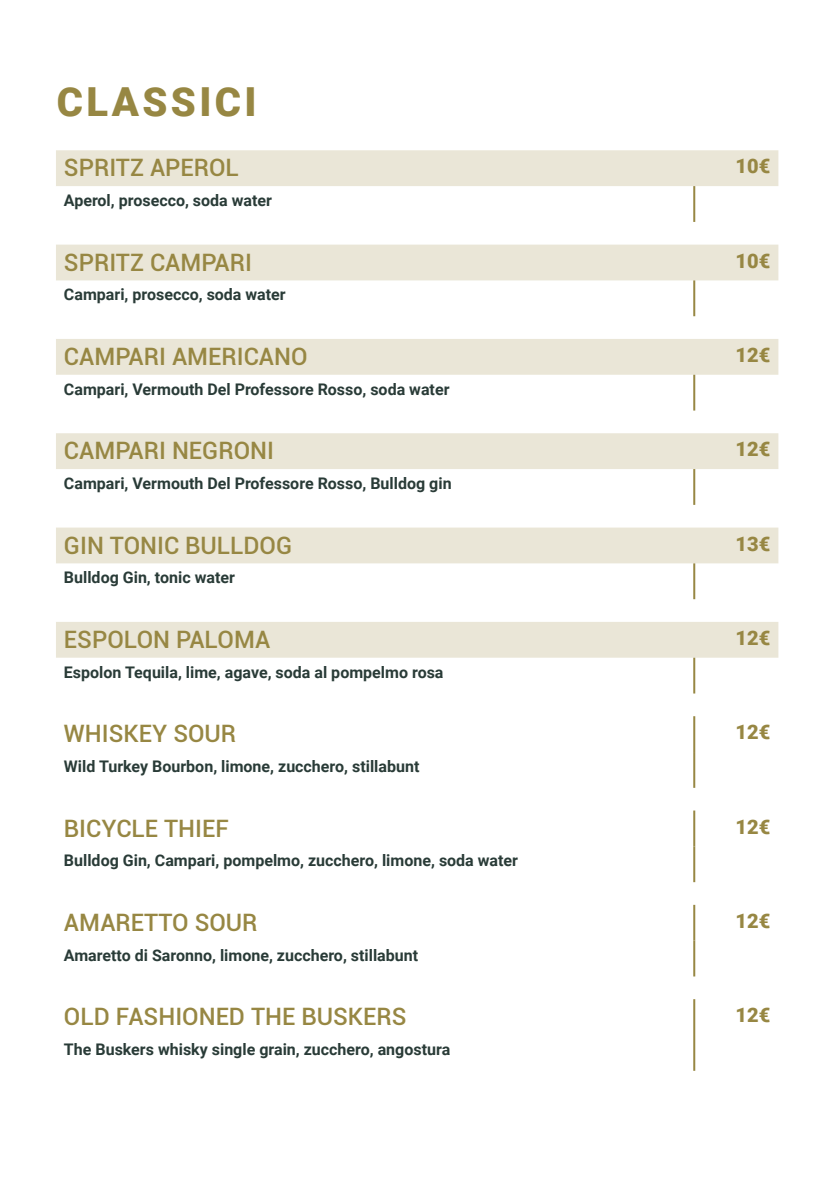
<style>
.page{position:relative;width:840px;height:1191px;background:#fff}
.page>*{position:absolute;margin:0;border:0;box-sizing:border-box;transform-origin:0 0}
.t1{font:900 40px "Roboto";letter-spacing:.085em;color:#978743}
.t2{font:500 24px "Roboto";color:#978743}
.t3{font:900 20px "Roboto";color:#978743}
.t4{font:700 16px "Roboto";color:#293b37}
</style>
<div class="page">
<svg style="left:56px;top:150px;width:722px;height:507px"></svg>
<hr style="left:692px;top:186px;width:2px;height:36px;background:#978743">
<hr style="left:692px;top:280px;width:2px;height:36px;background:#978743">
<hr style="left:692px;top:375px;width:2px;height:35px;background:#978743">
<hr style="left:692px;top:469px;width:2px;height:36px;background:#978743">
<hr style="left:692px;top:563px;width:2px;height:36px;background:#978743">
<hr style="left:692px;top:657px;width:2px;height:36px;background:#978743">
<hr style="left:692px;top:716px;width:2px;height:36px;background:#978743">
<hr style="left:692px;top:752px;width:2px;height:36px;background:#978743">
<hr style="left:692px;top:810px;width:2px;height:36px;background:#978743">
<hr style="left:692px;top:846px;width:2px;height:36px;background:#978743">
<hr style="left:692px;top:905px;width:2px;height:35px;background:#978743">
<hr style="left:692px;top:940px;width:2px;height:36px;background:#978743">
<hr style="left:692px;top:999px;width:2px;height:36px;background:#978743">
<hr style="left:692px;top:1035px;width:2px;height:35px;background:#978743">
<p class="t1" style="left:57px;top:73px;width:201px">CLASSICI</p>
<p class="t2" style="left:64px;top:151px;width:176px">SPRITZ APEROL</p>
<p class="t3" style="left:735px;top:152px;width:36px">10€</p>
<p class="t4" style="left:64px;top:189px;width:209px">Aperol, prosecco, soda water</p>
<p class="t2" style="left:64px;top:245px;width:189px">SPRITZ CAMPARI</p>
<p class="t3" style="left:735px;top:246px;width:36px">10€</p>
<p class="t4" style="left:64px;top:283px;width:223px">Campari, prosecco, soda water</p>
<p class="t2" style="left:64px;top:339px;width:245px">CAMPARI AMERICANO</p>
<p class="t3" style="left:735px;top:341px;width:36px">12€</p>
<p class="t4" style="left:64px;top:378px;width:387px">Campari, Vermouth Del Professore Rosso, soda water</p>
<p class="t2" style="left:64px;top:434px;width:211px">CAMPARI NEGRONI</p>
<p class="t3" style="left:735px;top:435px;width:36px">12€</p>
<p class="t4" style="left:64px;top:472px;width:389px">Campari, Vermouth Del Professore Rosso, Bulldog gin</p>
<p class="t2" style="left:64px;top:528px;width:229px">GIN TONIC BULLDOG</p>
<p class="t3" style="left:735px;top:529px;width:36px">13€</p>
<p class="t4" style="left:64px;top:566px;width:172px">Bulldog Gin, tonic water</p>
<p class="t2" style="left:64px;top:622px;width:208px">ESPOLON PALOMA</p>
<p class="t3" style="left:735px;top:624px;width:36px">12€</p>
<p class="t4" style="left:64px;top:661px;width:381px">Espolon Tequila, lime, agave, soda al pompelmo rosa</p>
<p class="t2" style="left:64px;top:717px;width:174px">WHISKEY SOUR</p>
<p class="t3" style="left:735px;top:718px;width:36px">12€</p>
<p class="t4" style="left:64px;top:755px;width:357px">Wild Turkey Bourbon, limone, zucchero, stillabunt</p>
<p class="t2" style="left:64px;top:811px;width:166px">BICYCLE THIEF</p>
<p class="t3" style="left:735px;top:812px;width:36px">12€</p>
<p class="t4" style="left:64px;top:849px;width:455px">Bulldog Gin, Campari, pompelmo, zucchero, limone, soda water</p>
<p class="t2" style="left:64px;top:905px;width:195px">AMARETTO SOUR</p>
<p class="t3" style="left:735px;top:906px;width:36px">12€</p>
<p class="t4" style="left:64px;top:943px;width:355px">Amaretto di Saronno, limone, zucchero, stillabunt</p>
<p class="t2" style="left:64px;top:999px;width:344px">OLD FASHIONED THE BUSKERS</p>
<p class="t3" style="left:735px;top:1001px;width:36px">12€</p>
<p class="t4" style="left:64px;top:1038px;width:387px">The Buskers whisky single grain, zucchero, angostura</p>
</div>
